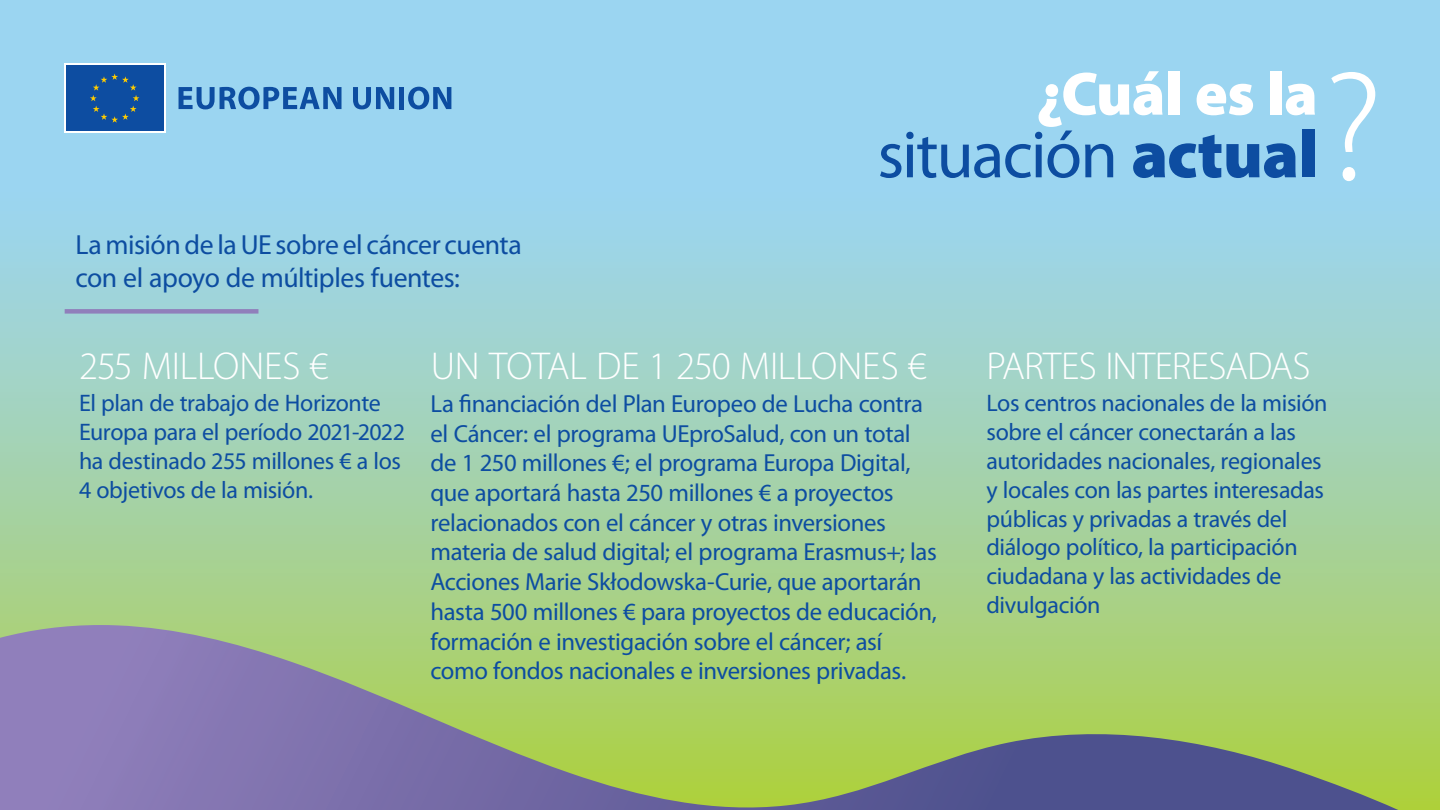
<style>
.page{position:relative;width:1440px;height:810px;background:#fff}
.page>*{position:absolute;margin:0;border:0;box-sizing:border-box;transform-origin:0 0}
.t1{font:300 156.6px "Myriad Pro";color:#fff}
.t2{font:67.5px "Myriad Pro";letter-spacing:-.025em;color:#0d4da1}
.t3{font:900 61.5px "Myriad Pro";letter-spacing:-.015em;color:#fff}
.t4{font:300 39px "Myriad Pro";letter-spacing:-.01em;color:#fff}
.t5{font:27.75px/33px "Myriad Pro";letter-spacing:-.015em;color:#0d4da1}
.t6{font:24.75px/29.7px "Myriad Pro";letter-spacing:-.015em;color:#0d4da1}
.t7{font:24px/28.8px "Myriad Pro";letter-spacing:-.015em;color:#0d4da1}
.s1{font-weight:900}
</style>
<div class="page">
<div style="left:0;top:0;width:1440px;height:810px;background:linear-gradient(to bottom,#98d6ff,#add052)"></div>
<div style="left:64px;top:64px;width:102px;height:69px;background:linear-gradient(to bottom,#fff,#fff)"></div>
<div style="left:66px;top:66px;width:98px;height:65px;background:#0d4da1"></div>
<svg style="left:90px;top:73px;width:49px;height:50px"></svg>
<svg style="left:179px;top:87px;width:163px;height:22px;background:#518ec7"></svg>
<svg style="left:353px;top:87px;width:41px;height:22px"></svg>
<div style="left:399px;top:87px;width:5px;height:22px;background:#0d4da1"></div>
<svg style="left:408px;top:87px;width:43px;height:22px"></svg>
<svg style="left:0;top:625px;width:1398px;height:185px;background:#94a681"></svg>
<div style="left:65px;top:309px;width:193px;height:5px;background:#907fbb"></div>
<p class="t5" style="left:75px;top:228px;width:448px">La misión de la UE sobre el cáncer cuenta con el apoyo de múltiples fuentes:</p>
<p class="t3" style="left:1036px;top:53px;width:283px">¿Cuál es la</p>
<p class="t2" style="left:877px;top:113px;width:442px">situación <span class="s1">actual</span></p>
<p class="t1" style="left:1323px;top:33px;width:61px">?</p>
<p class="t4" style="left:79px;top:342px;width:251px">255 MILLONES €</p>
<p class="t4" style="left:431px;top:342px;width:497px">UN TOTAL DE 1 250 MILLONES €</p>
<p class="t4" style="left:986px;top:342px;width:326px">PARTES INTERESADAS</p>
<p class="t7" style="left:79px;top:389px;width:328px">El plan de trabajo de Horizonte<br>Europa para el período 2021-2022 ha destinado 255 millones € a los<br>4 objetivos de la misión.</p>
<p class="t6" style="left:430px;top:388px;width:508px">La financiación del Plan Europeo de Lucha contra el Cáncer: el programa UEproSalud, con un total de 1 250 millones €; el programa Europa Digital, que aportará hasta 250 millones € a proyectos relacionados con el cáncer y otras inversiones materia de salud digital; el programa Erasmus+; las Acciones Marie Skłodowska-Curie, que aportarán hasta 500 millones € para proyectos de educación, formación e investigación sobre el cáncer; así como fondos nacionales e inversiones privadas.</p>
<p class="t7" style="left:986px;top:389px;width:343px">Los centros nacionales de la misión sobre el cáncer conectarán a las autoridades nacionales, regionales y locales con las partes interesadas públicas y privadas a través del diálogo político, la participación ciudadana y las actividades de divulgación</p>
</div>
